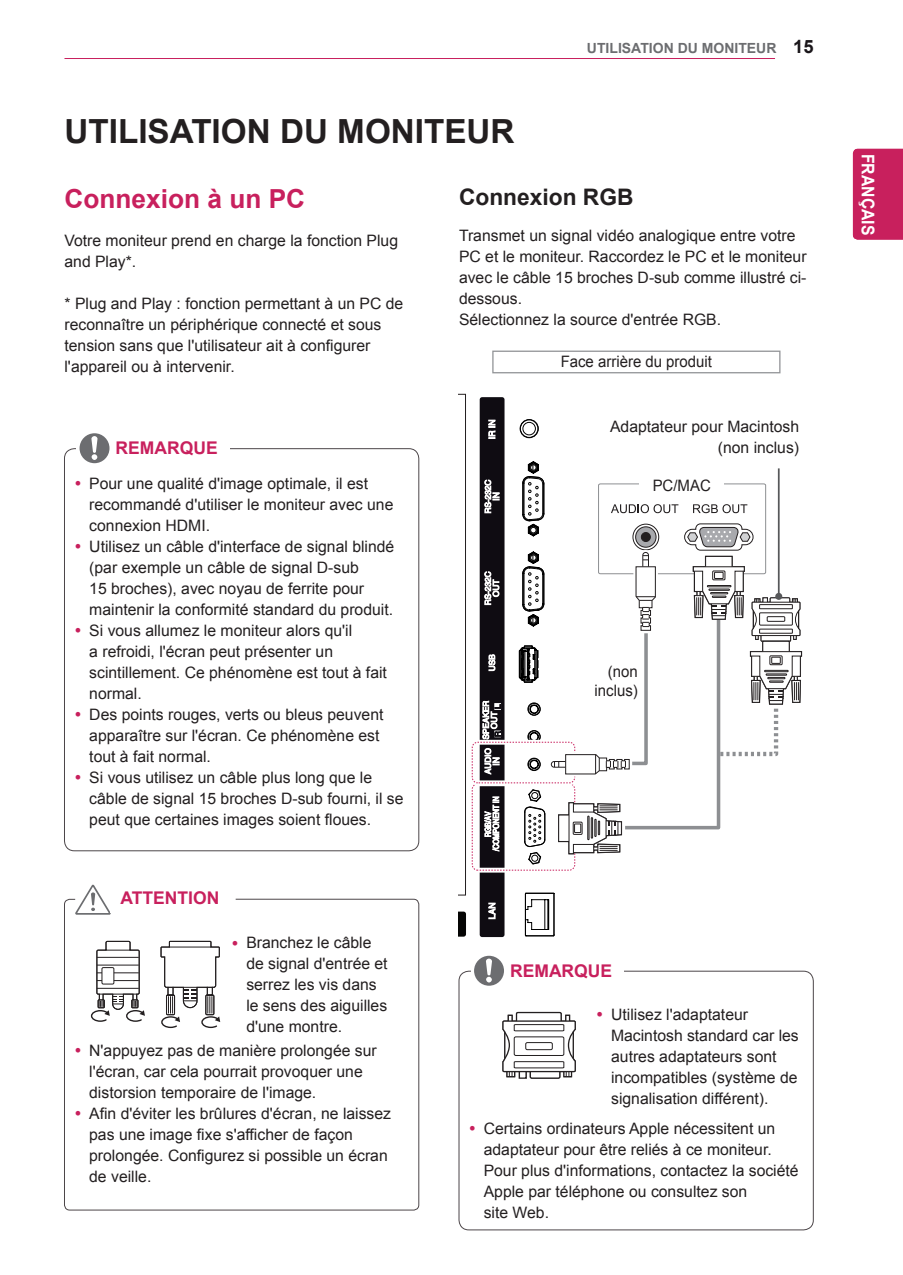
<style>
.page{position:relative;width:903px;height:1275px;background:#fff}
.page>*{position:absolute;margin:0;border:0;box-sizing:border-box;transform-origin:0 0}
.Chapter{font:700 33.25px "Arial";color:#231f20}
.Title-1{font:700 26.25px "Arial";color:#c8205d}
.Title-2{font:700 22.75px "Arial";color:#231f20}
.t1{font:700 21px "Arial";color:#fff}
.t2{font:700 18.38px "Arial";color:#1a161a}
.Title-note{font:700 17.5px "Arial";color:#c8205d}
.t3{font:700 17.5px "Arial";color:#fff;scale:.9 1}
.Body-Bullet{font:15.75px/21px "Arial";color:#231f20}
.Body{font:15.75px/21px "Arial";color:#231f20}
.Body-Bullet-2{font:15.75px/18.9px "Arial";color:#231f20;text-align:right;scale:.95 1}
.t4{font:700 14px "Arial";color:#6c6d70}
</style>
<div class="page">
<hr style="left:64px;top:58px;width:711px;height:1px;background:#c8205d">
<div style="left:853px;top:149px;width:50px;height:91px;background:#c8205d"></div>
<svg style="left:91px;top:940px;width:54px;height:82px"></svg>
<svg style="left:160px;top:940px;width:61px;height:88px"></svg>
<svg style="left:80px;top:433px;width:29px;height:30px"></svg>
<div style="left:64px;top:899px;width:355px;height:311px;border:1px solid #4c4649;border-radius:5px"></div>
<svg style="left:75px;top:885px;width:36px;height:30px"></svg>
<div style="left:111px;top:891px;width:112px;height:22px;background:#fff"></div>
<div style="left:458px;top:971px;width:356px;height:259px;border:1px solid #4c4649;border-radius:10px"></div>
<svg style="left:502px;top:1012px;width:74px;height:67px"></svg>
<div style="left:500px;top:960px;width:124px;height:23px;background:#fff"></div>
<div style="left:471px;top:956px;width:38px;height:30px;background:#fff"></div>
<svg style="left:474px;top:956px;width:30px;height:30px"></svg>
<div style="left:492px;top:351px;width:288px;height:22px;border:1px solid #939598"></div>
<svg style="left:458px;top:394px;width:8px;height:501px"></svg>
<div style="left:480px;top:397px;width:24px;height:540px;background:#0f0c12;border-radius:2px"></div>
<svg style="left:489px;top:903px;width:6px;height:16px"></svg>
<svg style="left:484px;top:797px;width:15px;height:54px"></svg>
<svg style="left:485px;top:748px;width:14px;height:26px"></svg>
<svg style="left:489px;top:654px;width:6px;height:17px"></svg>
<svg style="left:489px;top:420px;width:6px;height:19px"></svg>
<svg style="left:482px;top:701px;width:19px;height:38px"></svg>
<svg style="left:484px;top:572px;width:15px;height:33px"></svg>
<svg style="left:485px;top:480px;width:14px;height:33px"></svg>
<svg style="left:458px;top:912px;width:8px;height:25px"></svg>
<div style="left:470px;top:781px;width:107px;height:92px;border:5px solid #fff;border-radius:6px"></div>
<div style="left:472px;top:783px;width:103px;height:88px;border:1px dashed #c8205d;border-radius:6px"></div>
<div style="left:470px;top:740px;width:107px;height:45px;border:5px solid #fff;border-radius:6px"></div>
<div style="left:472px;top:742px;width:103px;height:41px;border:1px dashed #c8205d;border-radius:6px"></div>
<svg style="left:518px;top:419px;width:284px;height:518px"></svg>
<div style="left:640px;top:473px;width:84px;height:26px;background:#fff"></div>
<div style="left:584px;top:659px;width:56px;height:46px;background:#fff"></div>
<hr style="left:778px;top:468px;width:2px;height:128px;background:#57585a">
<div style="left:775px;top:593px;width:7px;height:7px;background:#57585a;border-radius:50%"></div>
<p class="Chapter" style="left:64px;top:110px;width:452px">UTILISATION DU MONITEUR</p>
<p class="t4" style="left:587px;top:39px;width:191px">UTILISATION DU MONITEUR</p>
<p class="t2" style="left:793px;top:35px;width:22px">15</p>
<p class="Title-1" style="left:64px;top:181px;width:242px">Connexion à un PC</p>
<p class="Body" style="left:64px;top:231px;width:335px">Votre moniteur prend en charge la fonction Plug and Play*.</p>
<p class="Body" style="left:64px;top:294px;width:340px">* Plug and Play : fonction permettant à un PC de reconnaître un périphérique connecté et sous tension sans que l'utilisateur ait à configurer l'appareil ou à intervenir.</p>
<p class="Title-note" style="left:116px;top:437px;width:104px">REMARQUE</p>
<p class="Body-Bullet" style="left:89px;top:473px;width:306px">Pour une qualité d'image optimale, il est recommandé d'utiliser le moniteur avec une connexion HDMI.</p>
<p class="Body-Bullet" style="left:89px;top:536px;width:307px">Utilisez un câble d'interface de signal blindé (par exemple un câble de signal D-sub<br>15 broches), avec noyau de ferrite pour maintenir la conformité standard du produit.</p>
<p class="Body-Bullet" style="left:89px;top:620px;width:299px">Si vous allumez le moniteur alors qu'il<br>a refroidi, l'écran peut présenter un scintillement. Ce phénomène est tout à fait normal.</p>
<p class="Body-Bullet" style="left:89px;top:704px;width:296px">Des points rouges, verts ou bleus peuvent apparaître sur l'écran. Ce phénomène est tout à fait normal.</p>
<p class="Body-Bullet" style="left:89px;top:767px;width:316px">Si vous utilisez un câble plus long que le câble de signal 15 broches D-sub fourni, il se peut que certaines images soient floues.</p>
<p class="Title-note" style="left:121px;top:886px;width:100px">ATTENTION</p>
<p class="Body-Bullet" style="left:246px;top:932px;width:143px">Branchez le câble de signal d'entrée et serrez les vis dans le sens des aiguilles d'une montre.</p>
<p class="Body-Bullet" style="left:89px;top:1040px;width:289px">N'appuyez pas de manière prolongée sur l'écran, car cela pourrait provoquer une distorsion temporaire de l'image.</p>
<p class="Body-Bullet" style="left:89px;top:1103px;width:303px">Afin d'éviter les brûlures d'écran, ne laissez pas une image fixe s'afficher de façon prolongée. Configurez si possible un écran de veille.</p>
<p class="Title-2" style="left:459px;top:182px;width:176px">Connexion RGB</p>
<p class="Body" style="left:459px;top:225px;width:349px">Transmet un signal vidéo analogique entre votre PC et le moniteur. Raccordez le PC et le moniteur avec le câble 15 broches D-sub comme illustré ci&shy;dessous.</p>
<p class="Body" style="left:459px;top:309px;width:264px">Sélectionnez la source d'entrée RGB.</p>
<p class="Body-Bullet-2" style="left:561px;top:352px;width:161px">Face arrière du produit</p>
<p class="Body" style="left:610px;top:416px;width:191px">Adaptateur pour Macintosh</p>
<p class="Body" style="left:718px;top:437px;width:83px">(non inclus)</p>
<p class="Body-Bullet-2" style="left:653px;top:476px;width:63px">PC/MAC</p>
<p class="Body-Bullet-2" style="left:595px;top:662px;width:47px">(non inclus)</p>
<p class="Title-note" style="left:510px;top:959px;width:104px">REMARQUE</p>
<p class="Body-Bullet" style="left:611px;top:1004px;width:189px">Utilisez l'adaptateur<br>Macintosh standard car les autres adaptateurs sont incompatibles (système de signalisation différent).</p>
<p class="Body-Bullet" style="left:484px;top:1118px;width:316px">Certains ordinateurs Apple nécessitent un adaptateur pour être reliés à ce moniteur.<br>Pour plus d'informations, contactez la société Apple par téléphone ou consultez son<br>site Web.</p>
<p class="t3" style="left:879px;top:154px;width:92px;rotate:90deg">FRANÇAIS</p>
<p class="t1" style="left:883px;top:173px;width:45px;rotate:90deg">FRA</p>
</div>
